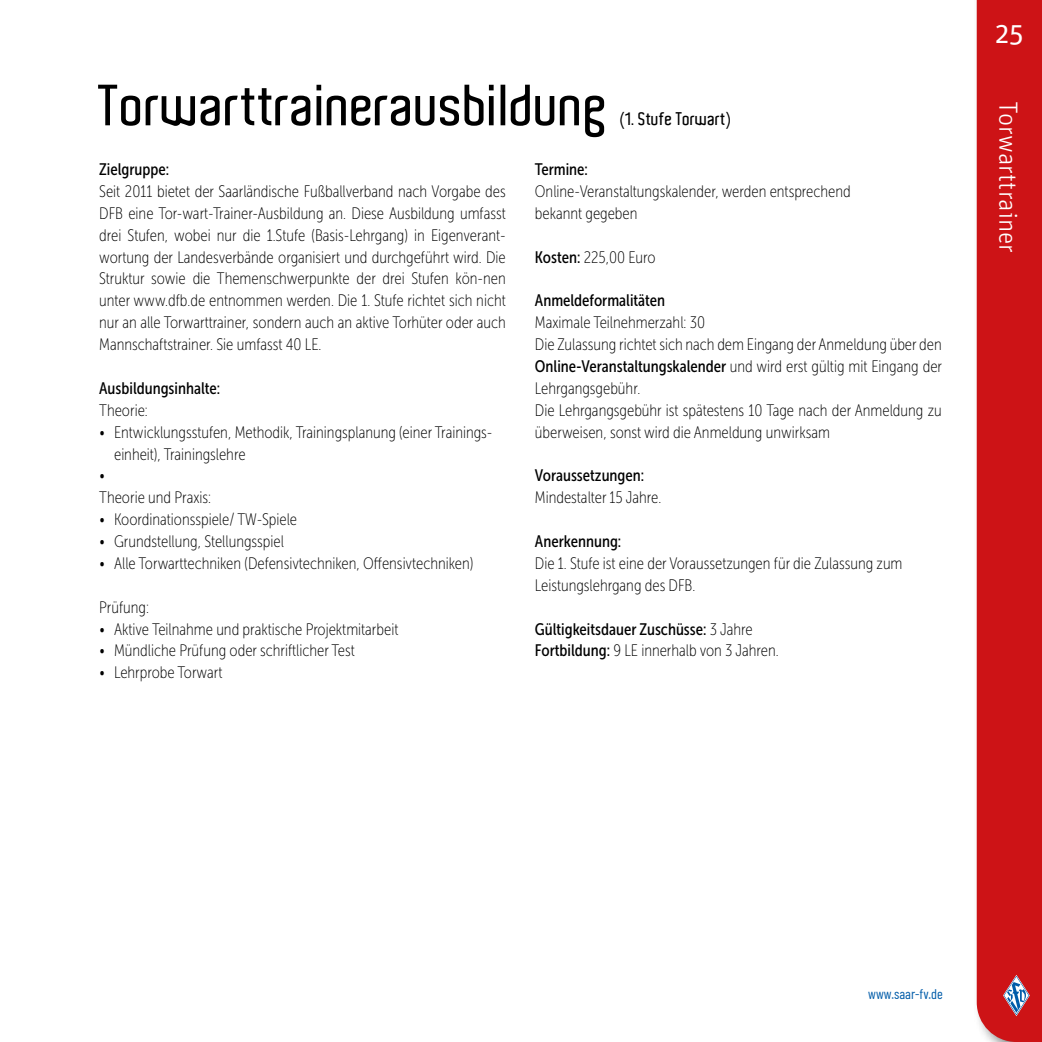
<style>
.page{position:relative;width:1042px;height:1042px;background:#fff}
.page>*{position:absolute;margin:0;border:0;box-sizing:border-box;transform-origin:0 0}
.t1{font:600 56px "Aldo";color:#000}
.t2{font:28px "Unit Pro";color:#fff}
.t3{font:300 26.25px "Unit Pro";color:#fff}
.t4{font:600 17.5px "Aldo";color:#000}
.t5{font:16.62px/21.9px "Museo Sans Cond 100";color:#000}
.t6{font:16.62px "Museo Sans Cond 500";color:#000}
.t7{font:14px "Barlow Condensed";color:#005ca9}
.s1{font-family:"Museo Sans Cond 500"}
.s2{font-family:"Museo Sans Cond 100"}
</style>
<div class="page">
<div style="left:973px;top:0;width:69px;height:1042px;background:#000;opacity:.45"></div>
<div style="left:977px;top:0;width:65px;height:1042px;background:#cd1316"></div>
<svg style="left:1003px;top:975px;width:27px;height:41px"></svg>
<h1 class="t1" style="left:99px;top:74px;width:511px">Torwarttrainerausbildung</h1>
<p class="t4" style="left:620px;top:109px;width:112px">(1. Stufe Torwart)</p>
<p class="t6" style="left:99px;top:160px;width:71px">Zielgruppe:</p>
<p class="t5" style="left:99px;top:180px;width:408px;text-align:justify">Seit 2011 bietet der Saarländische Fußballverband nach Vorgabe des DFB eine Tor-wart-Trainer-Ausbildung an. Diese Ausbildung umfasst drei Stufen, wobei nur die 1.Stufe (Basis-Lehrgang) in Eigenverant&shy;wortung der Landesverbände organisiert und durchgeführt wird. Die Struktur sowie die Themenschwerpunkte der drei Stufen kön-nen unter www.dfb.de entnommen werden. Die 1. Stufe richtet sich nicht nur an alle Torwarttrainer, sondern auch an aktive Torhüter oder auch Mannschaftstrainer. Sie umfasst 40 LE.</p>
<p class="t6" style="left:99px;top:379px;width:122px">Ausbildungsinhalte:</p>
<p class="t5" style="left:99px;top:399px;width:50px">Theorie:</p>
<p class="t5" style="left:99px;top:421px;width:395px">• Entwicklungsstufen, Methodik, Trainingsplanung (einer Trainings-</p>
<p class="t5" style="left:114px;top:443px;width:133px">einheit), Trainingslehre</p>
<p class="t5" style="left:99px;top:465px;width:8px">•</p>
<p class="t5" style="left:99px;top:487px;width:113px">Theorie und Praxis:</p>
<p class="t5" style="left:99px;top:509px;width:199px">• Koordinationsspiele/ TW-Spiele</p>
<p class="t5" style="left:99px;top:530px;width:186px">• Grundstellung, Stellungsspiel</p>
<p class="t5" style="left:99px;top:552px;width:376px">• Alle Torwarttechniken (Defensivtechniken, Offensivtechniken)</p>
<p class="t5" style="left:99px;top:596px;width:51px">Prüfung:</p>
<p class="t5" style="left:99px;top:618px;width:301px">• Aktive Teilnahme und praktische Projektmitarbeit</p>
<p class="t5" style="left:99px;top:640px;width:257px">• Mündliche Prüfung oder schriftlicher Test</p>
<p class="t5" style="left:99px;top:662px;width:125px">• Lehrprobe Torwart</p>
<p class="t6" style="left:535px;top:160px;width:55px">Termine:</p>
<p class="t5" style="left:535px;top:180px;width:317px">Online-Veranstaltungskalender, werden entsprechend bekannt gegeben</p>
<p class="t5" style="left:535px;top:246px;width:122px"><span class="s1">Kosten:</span> 225,00 Euro</p>
<p class="t6" style="left:535px;top:291px;width:132px">Anmeldeformalitäten</p>
<p class="t5" style="left:535px;top:312px;width:409px">Maximale Teilnehmerzahl: 30<br>Die Zulassung richtet sich nach dem Eingang der Anmeldung über den <span class="s1">Online-Veranstaltungskalender</span> und wird erst gültig mit Eingang der Lehrgangsgebühr.<br>Die Lehrgangsgebühr ist spätestens 10 Tage nach der Anmeldung zu überweisen, sonst wird die Anmeldung unwirksam</p>
<p class="t6" style="left:535px;top:466px;width:111px">Voraussetzungen:</p>
<p class="t5" style="left:535px;top:487px;width:128px">Mindestalter 15 Jahre.</p>
<p class="t6" style="left:535px;top:532px;width:88px">Anerkennung:</p>
<p class="t5" style="left:535px;top:552px;width:369px">Die 1. Stufe ist eine der Voraussetzungen für die Zulassung zum<br>Leistungslehrgang des DFB.</p>
<p class="t6" style="left:535px;top:620px;width:219px">Gültigkeitsdauer Zuschüsse: <span class="s2">3 Jahre</span></p>
<p class="t5" style="left:535px;top:640px;width:245px"><span class="s1">Fortbildung:</span> 9 LE innerhalb von 3 Jahren.</p>
<h2 class="t2" style="left:995px;top:14px;width:30px">25</h2>
<h3 class="t3" style="left:1025px;top:101px;width:153px;rotate:90deg">Torwarttrainer</h3>
<p class="t7" style="left:868px;top:983px;width:76px">www.saar-fv.de</p>
</div>
